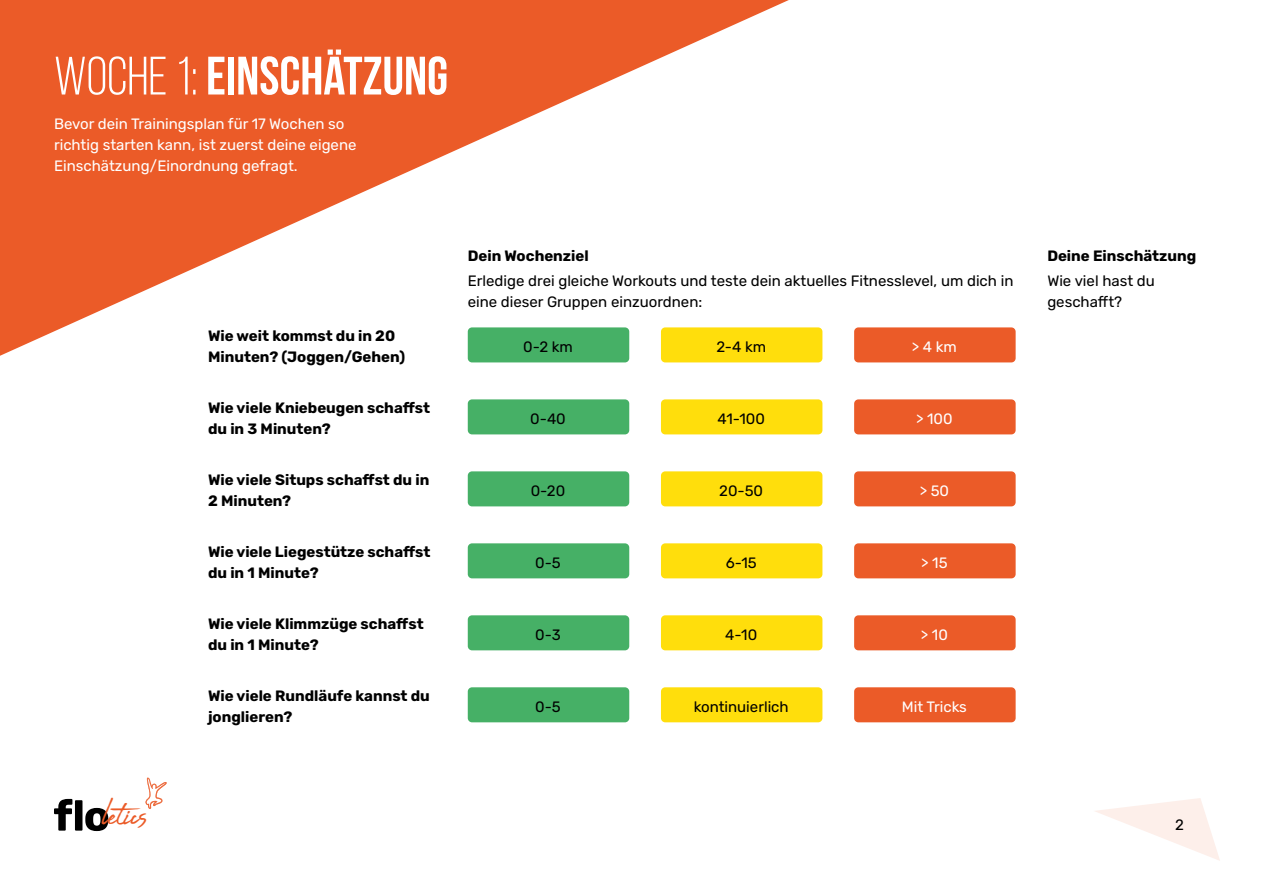
<style>
.page{position:relative;width:1263px;height:893px;background:#fff}
.page>*{position:absolute;margin:0;border:0;box-sizing:border-box;transform-origin:0 0}
.t1{font:700 54px "Bebas Neue";color:#fff}
.t2{font:48.15px "Abuget";color:#eb5b28}
.t3{font:700 15px/21px "Rubik";color:#000}
.t4{font:15px/21px "Rubik";color:#000}
.t5{font:15px/21px "Rubik";color:#fff}
.s1{font-weight:400}
</style>
<div class="page">
<svg style="left:0;top:0;width:789px;height:356px;fill:#eb5b28"></svg>
<svg style="left:1095px;top:798px;width:125px;height:63px"></svg>
<svg style="left:145px;top:777px;width:22px;height:32px"></svg>
<svg style="left:54px;top:799px;width:54px;height:32px"></svg>
<div style="left:468px;top:327px;width:161px;height:35px;background:#46b066;border-radius:4px"></div>
<div style="left:468px;top:471px;width:161px;height:35px;background:#46b066;border-radius:4px"></div>
<div style="left:468px;top:615px;width:161px;height:35px;background:#46b066;border-radius:4px"></div>
<div style="left:468px;top:399px;width:161px;height:35px;background:#46b066;border-radius:4px"></div>
<div style="left:468px;top:543px;width:161px;height:35px;background:#46b066;border-radius:4px"></div>
<div style="left:468px;top:687px;width:161px;height:35px;background:#46b066;border-radius:4px"></div>
<div style="left:661px;top:327px;width:161px;height:35px;background:#ffde0c;border-radius:4px"></div>
<div style="left:661px;top:471px;width:161px;height:35px;background:#ffde0c;border-radius:4px"></div>
<div style="left:661px;top:615px;width:161px;height:35px;background:#ffde0c;border-radius:4px"></div>
<div style="left:661px;top:399px;width:161px;height:35px;background:#ffde0c;border-radius:4px"></div>
<div style="left:661px;top:543px;width:161px;height:35px;background:#ffde0c;border-radius:4px"></div>
<div style="left:661px;top:687px;width:161px;height:35px;background:#ffde0c;border-radius:4px"></div>
<div style="left:854px;top:327px;width:162px;height:35px;background:#eb5b28;border-radius:4px"></div>
<div style="left:854px;top:471px;width:162px;height:35px;background:#eb5b28;border-radius:4px"></div>
<div style="left:854px;top:615px;width:162px;height:35px;background:#eb5b28;border-radius:4px"></div>
<div style="left:854px;top:399px;width:162px;height:35px;background:#eb5b28;border-radius:4px"></div>
<div style="left:854px;top:543px;width:162px;height:35px;background:#eb5b28;border-radius:4px"></div>
<div style="left:854px;top:687px;width:162px;height:35px;background:#eb5b28;border-radius:4px"></div>
<h1 class="t1" style="left:54px;top:46px;width:396px"><span class="s1">WOCHE 1:</span> EINSCHÄTZUNG</h1>
<p class="t5" style="left:54px;top:114px;width:304px">Bevor dein Trainingsplan für 17 Wochen so richtig starten kann, ist zuerst deine eigene<br>Einschätzung/Einordnung gefragt.</p>
<p class="t3" style="left:468px;top:245px;width:122px">Dein Wochenziel</p>
<p class="t4" style="left:468px;top:270px;width:547px">Erledige drei gleiche Workouts und teste dein aktuelles Fitnesslevel, um dich in eine dieser Gruppen einzuordnen:</p>
<h2 class="t2" style="left:103px;top:787px;width:47px">letics</h2>
<p class="t3" style="left:208px;top:326px;width:199px">Wie weit kommst du in 20<br>Minuten? (Joggen/Gehen)</p>
<p class="t4" style="left:523px;top:337px;width:51px">0-2 km</p>
<p class="t3" style="left:208px;top:398px;width:224px">Wie viele Kniebeugen schaffst du in 3 Minuten?</p>
<p class="t3" style="left:208px;top:470px;width:223px">Wie viele Situps schaffst du in<br>2 Minuten?</p>
<p class="t3" style="left:208px;top:542px;width:224px">Wie viele Liegestütze schaffst du in 1 Minute?</p>
<p class="t3" style="left:208px;top:614px;width:217px">Wie viele Klimmzüge schaffst du in 1 Minute?</p>
<p class="t3" style="left:208px;top:686px;width:223px">Wie viele Rundläufe kannst du jonglieren?</p>
<p class="t4" style="left:530px;top:409px;width:37px">0-40</p>
<p class="t4" style="left:531px;top:481px;width:36px">0-20</p>
<p class="t4" style="left:535px;top:553px;width:27px">0-5</p>
<p class="t4" style="left:535px;top:624px;width:27px">0-3</p>
<p class="t4" style="left:535px;top:696px;width:27px">0-5</p>
<p class="t4" style="left:716px;top:337px;width:51px">2-4 km</p>
<p class="t5" style="left:912px;top:337px;width:47px">&gt; 4 km</p>
<p class="t4" style="left:717px;top:409px;width:49px">41-100</p>
<p class="t5" style="left:916px;top:409px;width:38px">&gt; 100</p>
<p class="t4" style="left:719px;top:481px;width:45px">20-50</p>
<p class="t5" style="left:920px;top:481px;width:31px">&gt; 50</p>
<p class="t4" style="left:726px;top:553px;width:33px">6-15</p>
<p class="t5" style="left:921px;top:553px;width:28px">&gt; 15</p>
<p class="t4" style="left:725px;top:624px;width:33px">4-10</p>
<p class="t5" style="left:921px;top:624px;width:28px">&gt; 10</p>
<p class="t4" style="left:694px;top:696px;width:97px">kontinuierlich</p>
<p class="t5" style="left:902px;top:696px;width:67px">Mit Tricks</p>
<p class="t3" style="left:1047px;top:245px;width:150px">Deine Einschätzung</p>
<p class="t4" style="left:1047px;top:270px;width:109px">Wie viel hast du geschafft?</p>
<p class="t4" style="left:1175px;top:815px;width:10px">2</p>
</div>
